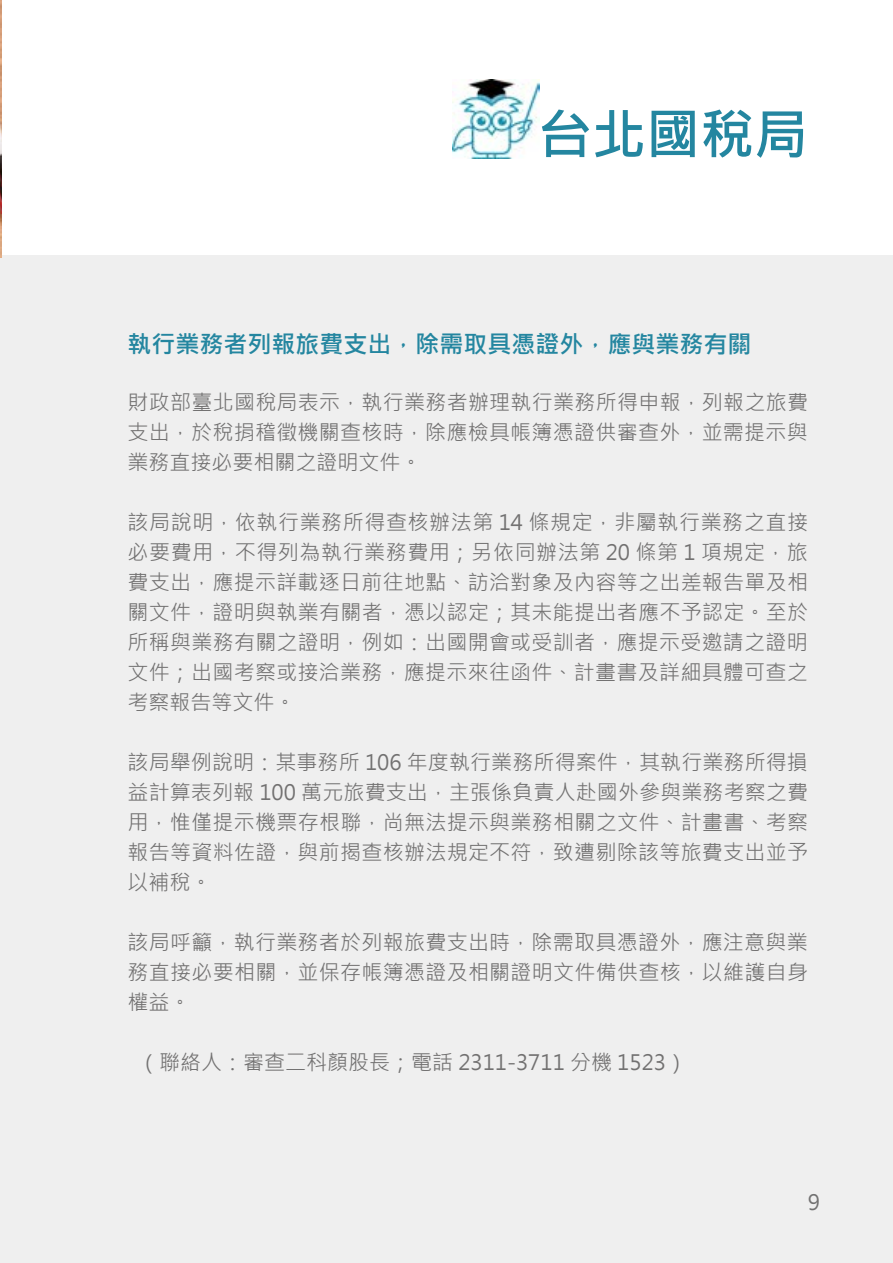
<style>
.page{position:relative;width:893px;height:1263px;background:#fff}
.page>*{position:absolute;margin:0;border:0;box-sizing:border-box;transform-origin:0 0}
.t1{font:700 54px "Microsoft Jheng Hei";color:#2486a0}
.t2{font:700 24px "Microsoft Jheng Hei";color:#2486a0}
.t3{font:21px/30px "Microsoft Jheng Hei";letter-spacing:.015em;color:#727171;text-align:justify}
</style>
<div class="page">
<div style="left:0;top:256px;width:893px;height:1007px;background:#efefef"></div>
<img style="left:0;top:0;width:1px;height:257px">
<img style="left:453px;top:80px;width:86px;height:79px">
<h1 class="t1" style="left:538px;top:101px;width:271px">台北國稅局</h1>
<p class="t2" style="left:128px;top:329px;width:625px">執行業務者列報旅費支出，除需取具憑證外，應與業務有關</p>
<p class="t3" style="left:128px;top:387px;width:682px">財政部臺北國稅局表示，執行業務者辦理執行業務所得申報，列報之旅費支出，於稅捐稽徵機關查核時，除應檢具帳簿憑證供審查外，並需提示與業務直接必要相關之證明文件。</p>
<p class="t3" style="left:128px;top:507px;width:682px">該局說明，依執行業務所得查核辦法第 14 條規定，非屬執行業務之直接必要費用，不得列為執行業務費用；另依同辦法第 20 條第 1 項規定，旅費支出，應提示詳載逐日前往地點、訪洽對象及內容等之出差報告單及相關文件，證明與執業有關者，憑以認定；其未能提出者應不予認定。至於所稱與業務有關之證明，例如：出國開會或受訓者，應提示受邀請之證明文件；出國考察或接洽業務，應提示來往函件、計畫書及詳細具體可查之考察報告等文件。</p>
<p class="t3" style="left:128px;top:747px;width:682px">該局舉例說明：某事務所 106 年度執行業務所得案件，其執行業務所得損益計算表列報 100 萬元旅費支出，主張係負責人赴國外參與業務考察之費用，惟僅提示機票存根聯，尚無法提示與業務相關之文件、計畫書、考察報告等資料佐證，與前揭查核辦法規定不符，致遭剔除該等旅費支出並予以補稅。</p>
<p class="t3" style="left:128px;top:927px;width:682px">該局呼籲，執行業務者於列報旅費支出時，除需取具憑證外，應注意與業務直接必要相關，並保存帳簿憑證及相關證明文件備供查核，以維護自身權益。</p>
<p class="t3" style="left:138px;top:1047px;width:550px">（聯絡人：審查二科顏股長；電話 2311-3711 分機 1523）</p>
<p class="t3" style="left:808px;top:1187px;width:14px">9</p>
</div>
